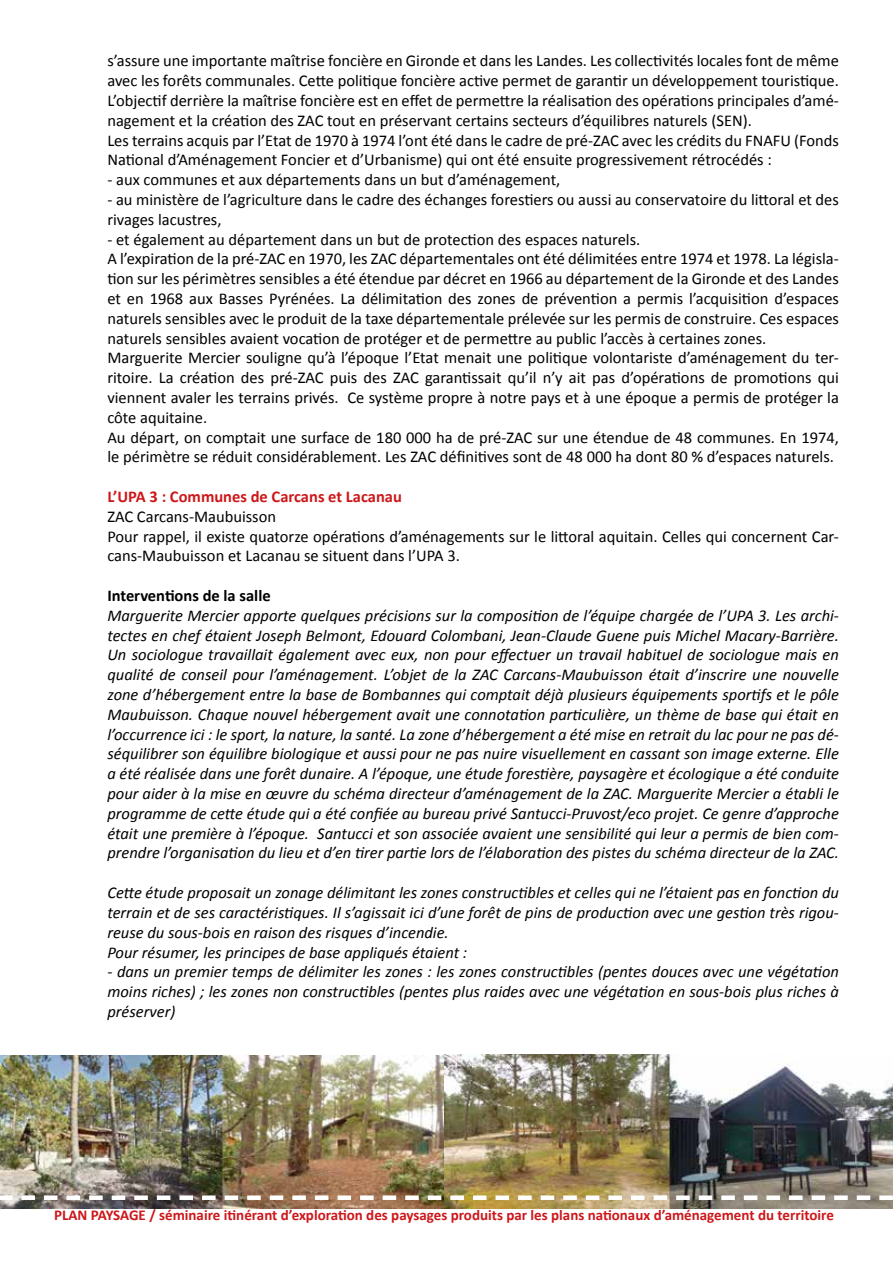
<style>
.page{position:relative;width:893px;height:1263px;background:#fff}
.page>*{position:absolute;margin:0;border:0;box-sizing:border-box;transform-origin:0 0}
.t1{font:16.5px/19.8px "Calibri";color:#000}
.t2{font:italic 16.5px/19.8px "Calibri";color:#000;text-align:justify}
.t3{font:700 16.5px "Calibri";color:#cd171a}
.t4{font:700 16.5px "Calibri";color:#000}
.t5{font:700 15px "Calibri";color:#cd171a}
</style>
<div class="page">
<img style="left:0;top:1055px;width:893px;height:154px">
<img style="left:0;top:1195px;width:893px;height:5px">
<p class="t1" style="left:107px;top:51px;width:733px">s’assure une importante maîtrise foncière en Gironde et dans les Landes. Les collectivités locales font de même avec les forêts communales. Cette politique foncière active permet de garantir un développement touristique.<br>L’objectif derrière la maîtrise foncière est en effet de permettre la réalisation des opérations principales d’amé&shy;nagement et la création des ZAC tout en préservant certains secteurs d’équilibres naturels (SEN).<br>Les terrains acquis par l’Etat de 1970 à 1974 l’ont été dans le cadre de pré-ZAC avec les crédits du FNAFU (Fonds National d’Aménagement Foncier et d’Urbanisme) qui ont été ensuite progressivement rétrocédés :</p>
<p class="t1" style="left:107px;top:170px;width:455px">- aux communes et aux départements dans un but d’aménagement,</p>
<p class="t1" style="left:107px;top:190px;width:733px">- au ministère de l’agriculture dans le cadre des échanges forestiers ou aussi au conservatoire du littoral et des rivages lacustres,</p>
<p class="t1" style="left:107px;top:229px;width:733px">- et également au département dans un but de protection des espaces naturels.<br>A l’expiration de la pré-ZAC en 1970, les ZAC départementales ont été délimitées entre 1974 et 1978. La législa&shy;tion sur les périmètres sensibles a été étendue par décret en 1966 au département de la Gironde et des Landes et en 1968 aux Basses Pyrénées. La délimitation des zones de prévention a permis l’acquisition d’espaces naturels sensibles avec le produit de la taxe départementale prélevée sur les permis de construire. Ces espaces naturels sensibles avaient vocation de protéger et de permettre au public l’accès à certaines zones.<br>Marguerite Mercier souligne qu’à l’époque l’Etat menait une politique volontariste d’aménagement du ter&shy;ritoire. La création des pré-ZAC puis des ZAC garantissait qu’il n’y ait pas d’opérations de promotions qui viennent avaler les terrains privés. Ce système propre à notre pays et à une époque a permis de protéger la côte aquitaine.<br>Au départ, on comptait une surface de 180 000 ha de pré-ZAC sur une étendue de 48 communes. En 1974, le périmètre se réduit considérablement. Les ZAC définitives sont de 48 000 ha dont 80 % d’espaces naturels.</p>
<p class="t3" style="left:107px;top:486px;width:296px">L’UPA 3 : Communes de Carcans et Lacanau</p>
<p class="t1" style="left:107px;top:506px;width:733px">ZAC Carcans-Maubuisson<br>Pour rappel, il existe quatorze opérations d’aménagements sur le littoral aquitain. Celles qui concernent Car&shy;cans-Maubuisson et Lacanau se situent dans l’UPA 3.</p>
<p class="t4" style="left:107px;top:585px;width:165px">Interventions de la salle</p>
<p class="t2" style="left:107px;top:605px;width:733px">Marguerite Mercier apporte quelques précisions sur la composition de l’équipe chargée de l’UPA 3. Les archi&shy;tectes en chef étaient Joseph Belmont, Edouard Colombani, Jean-Claude Guene puis Michel Macary-Barrière.<br>Un sociologue travaillait également avec eux, non pour effectuer un travail habituel de sociologue mais en qualité de conseil pour l’aménagement. L’objet de la ZAC Carcans-Maubuisson était d’inscrire une nouvelle zone d’hébergement entre la base de Bombannes qui comptait déjà plusieurs équipements sportifs et le pôle Maubuisson. Chaque nouvel hébergement avait une connotation particulière, un thème de base qui était en l’occurrence ici : le sport, la nature, la santé. La zone d’hébergement a été mise en retrait du lac pour ne pas dé&shy;séquilibrer son équilibre biologique et aussi pour ne pas nuire visuellement en cassant son image externe. Elle a été réalisée dans une forêt dunaire. A l’époque, une étude forestière, paysagère et écologique a été conduite pour aider à la mise en œuvre du schéma directeur d’aménagement de la ZAC. Marguerite Mercier a établi le programme de cette étude qui a été confiée au bureau privé Santucci-Pruvost/eco projet. Ce genre d’approche était une première à l’époque. Santucci et son associée avaient une sensibilité qui leur a permis de bien com&shy;prendre l’organisation du lieu et d’en tirer partie lors de l’élaboration des pistes du schéma directeur de la ZAC.</p>
<p class="t2" style="left:107px;top:882px;width:733px;text-align:left">Cette étude proposait un zonage délimitant les zones constructibles et celles qui ne l’étaient pas en fonction du terrain et de ses caractéristiques. Il s’agissait ici d’une forêt de pins de production avec une gestion très rigou&shy;reuse du sous-bois en raison des risques d’incendie.<br>Pour résumer, les principes de base appliqués étaient :</p>
<p class="t2" style="left:107px;top:961px;width:733px">- dans un premier temps de délimiter les zones : les zones constructibles (pentes douces avec une végétation moins riches) ; les zones non constructibles (pentes plus raides avec une végétation en sous-bois plus riches à préserver)</p>
<p class="t5" style="left:54px;top:1206px;width:781px">PLAN PAYSAGE / séminaire itinérant d’exploration des paysages produits par les plans nationaux d’aménagement du territoire</p>
</div>
